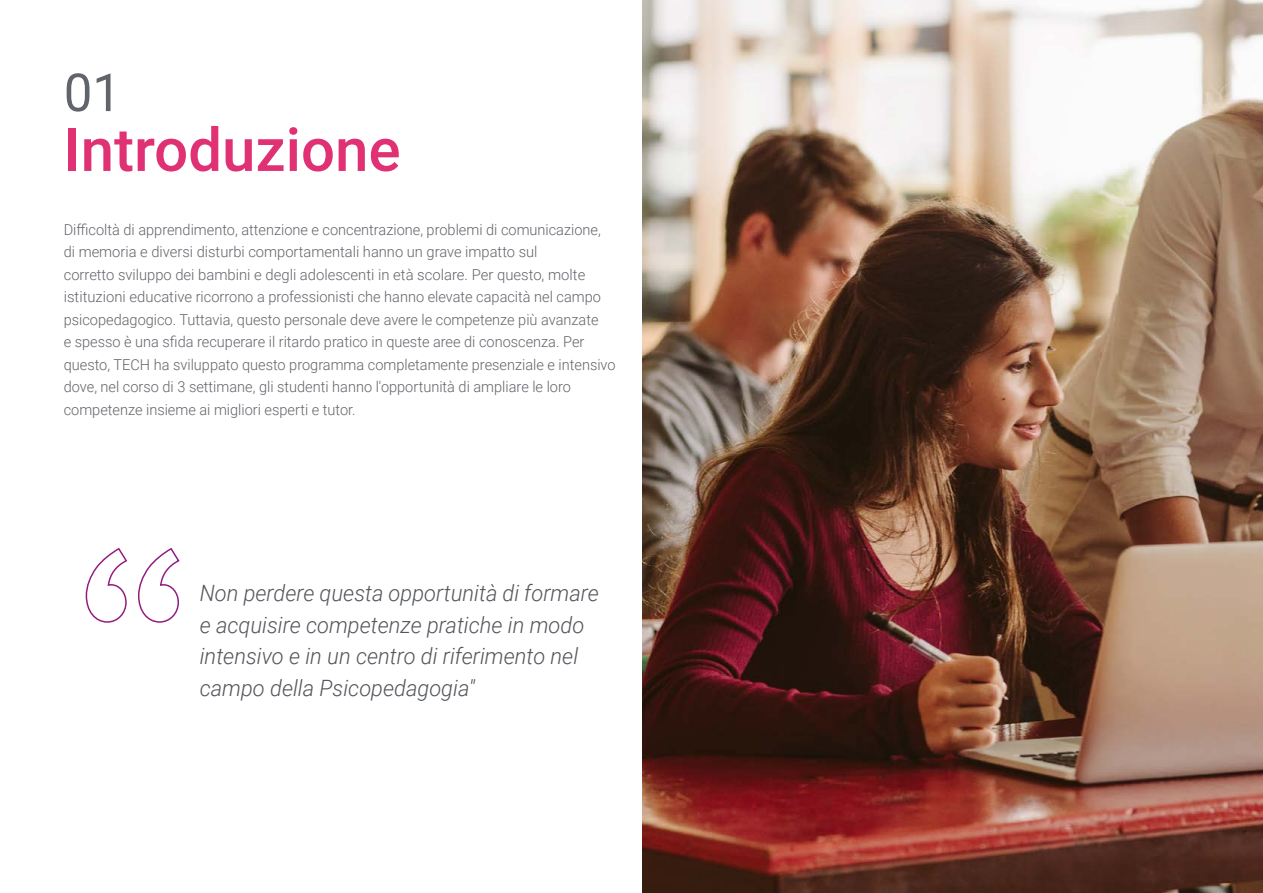
<style>
.page{position:relative;width:1263px;height:893px;background:#fff}
.page>*{position:absolute;margin:0;border:0;box-sizing:border-box;transform-origin:0 0}
.t1{font:500 60px "Roboto";color:#df3174}
.t2{font:52.5px "Roboto";color:#61646a}
.t3{font:italic 300 22.5px/31.5px "Roboto";color:#52555b}
.t4{font:300 15px/22.5px "Roboto";color:#61646a}
</style>
<div class="page">
<img style="left:642px;top:0;width:621px;height:893px">
<svg style="left:85px;top:547px;width:95px;height:76px"></svg>
<h2 class="t2" style="left:64px;top:56px;width:59px">01</h2>
<h1 class="t1" style="left:64px;top:108px;width:338px">Introduzione</h1>
<p class="t4" style="left:64px;top:217px;width:553px">Difficoltà di apprendimento, attenzione e concentrazione, problemi di comunicazione, di memoria e diversi disturbi comportamentali hanno un grave impatto sul<br>corretto sviluppo dei bambini e degli adolescenti in età scolare. Per questo, molte istituzioni educative ricorrono a professionisti che hanno elevate capacità nel campo psicopedagogico. Tuttavia, questo personale deve avere le competenze più avanzate<br>e spesso è una sfida recuperare il ritardo pratico in queste aree di conoscenza. Per questo, TECH ha sviluppato questo programma completamente presenziale e intensivo dove, nel corso di 3 settimane, gli studenti hanno l'opportunità di ampliare le loro competenze insieme ai migliori esperti e tutor.</p>
<h3 class="t3" style="left:200px;top:577px;width:401px">Non perdere questa opportunità di formare e acquisire competenze pratiche in modo intensivo e in un centro di riferimento nel campo della Psicopedagogia"</h3>
</div>
